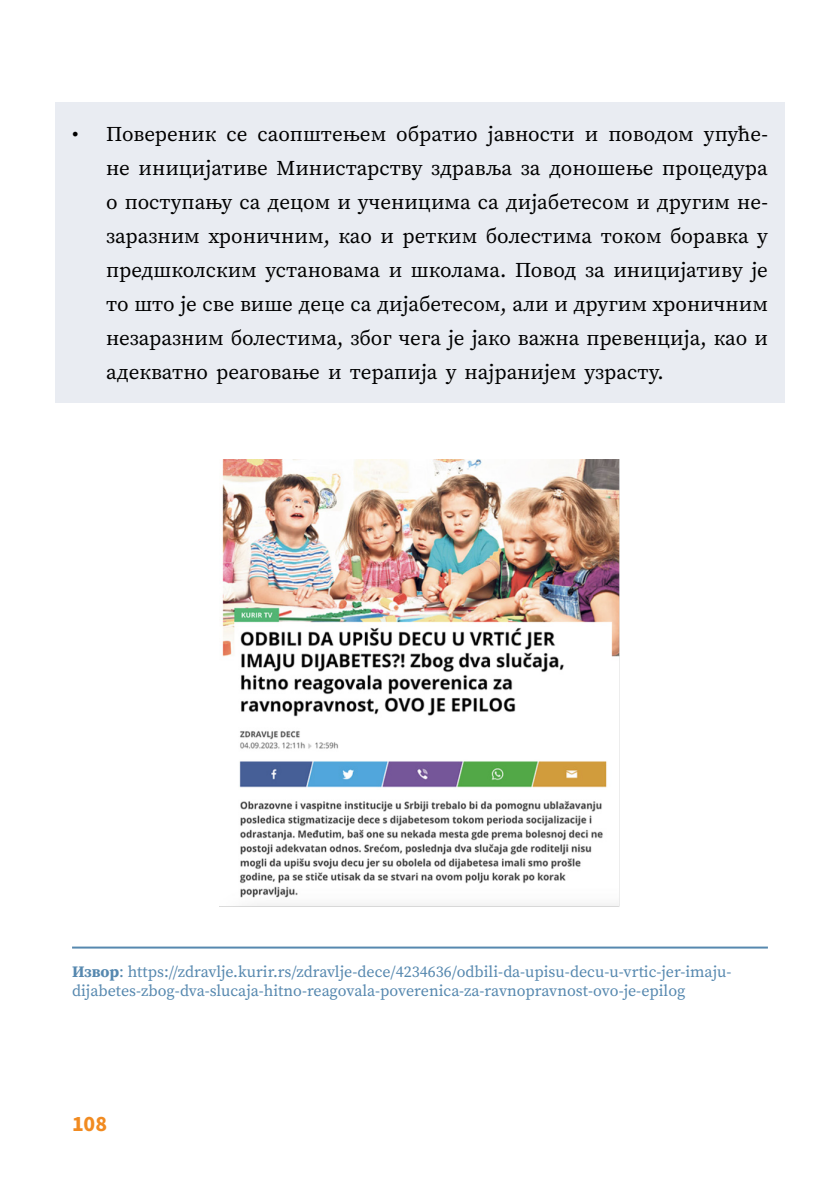
<style>
.page{position:relative;width:840px;height:1191px;background:#fff}
.page>*{position:absolute;margin:0;border:0;box-sizing:border-box;transform-origin:0 0}
.t1{font:700 22px "Source Sans Pro";color:#f18b21}
.t2{font:21px/34px "Source Serif Pro";color:#000;text-align:justify}
.t3{font:16px/19.2px "Source Serif Pro";color:#5688af}
.s1{font-weight:700}
</style>
<div class="page">
<div style="left:55px;top:102px;width:729px;height:301px;background:#e9ecf2"></div>
<hr style="left:72px;top:946px;width:695px;height:2px;background:#5688af">
<img style="left:219px;top:460px;width:401px;height:447px">
<p class="t2" style="left:106px;top:117px;width:663px;text-indent:-34px">• Повереник се саопштењем обратио јавности и поводом упуће&shy;не иницијативе Министарству здравља за доношење процедура о поступању са децом и ученицима са дијабетесом и другим не&shy;заразним хроничним, као и ретким болестима током боравка у предшколским установама и школама. Повод за иницијативу је то што је све више деце са дијабетесом, али и другим хроничним незаразним болестима, због чега је јако важна превенција, као и адекватно реаговање и терапија у најранијем узрасту.</p>
<p class="t3" style="left:72px;top:962px;width:660px"><span class="s1">Извор</span>: https://zdravlje.kurir.rs/zdravlje-dece/4234636/odbili-da-upisu-decu-u-vrtic-jer-imaju&shy;dijabetes-zbog-dva-slucaja-hitno-reagovala-poverenica-za-ravnopravnost-ovo-je-epilog</p>
<p class="t1" style="left:72px;top:1109px;width:37px">108</p>
</div>
